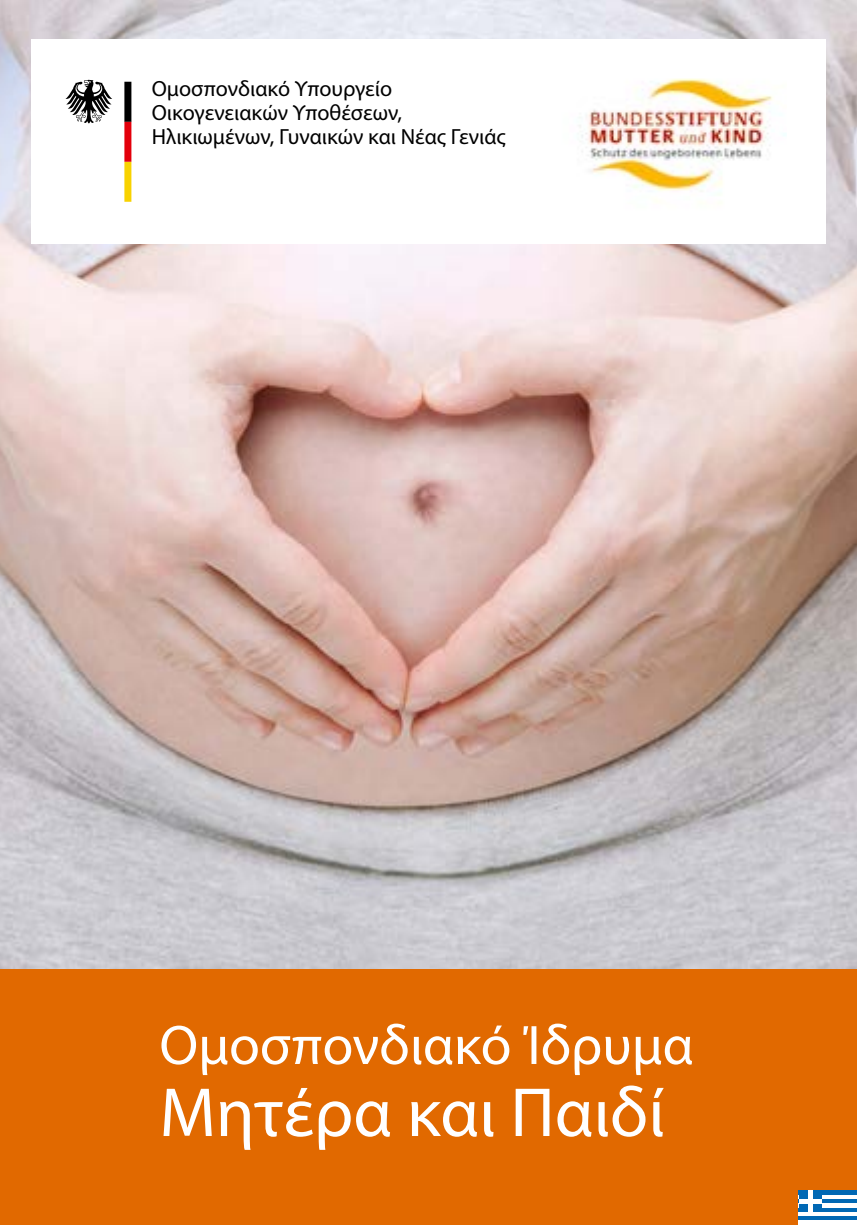
<style>
.page{position:relative;width:857px;height:1225px;background:#fff}
.page>*{position:absolute;margin:0;border:0;box-sizing:border-box;transform-origin:0 0}
.t1{font:70px "Myriad Pro";color:#fff}
.t2{font:56px "Myriad Pro";color:#fff}
.t3{font:22px/24px "Myriad Pro";color:#000}
</style>
<div class="page">
<img style="left:0;top:0;width:856px;height:969px">
<div style="left:0;top:969px;width:856px;height:256px;background:#e16900"></div>
<div style="left:31px;top:40px;width:794px;height:204px;background:#fff"></div>
<div style="left:798px;top:1190px;width:58px;height:5px;background:#0068b4"></div>
<hr style="left:798px;top:1195px;width:58px;height:4px;background:#fff">
<hr style="left:798px;top:1199px;width:58px;height:4px;background:#0068b4">
<div style="left:798px;top:1203px;width:58px;height:5px;background:#fff"></div>
<hr style="left:798px;top:1208px;width:58px;height:4px;background:#0068b4">
<hr style="left:798px;top:1212px;width:58px;height:4px;background:#fff">
<hr style="left:798px;top:1216px;width:58px;height:4px;background:#0068b4">
<div style="left:798px;top:1220px;width:58px;height:5px;background:#fff"></div>
<svg style="left:799px;top:1190px;width:21px;height:22px"></svg>
<hr style="left:798px;top:1199px;width:22px;height:4px;background:#fff">
<svg style="left:807px;top:1190px;width:4px;height:22px"></svg>
<img style="left:579px;top:78px;width:206px;height:124px">
<svg style="left:65px;top:80px;width:47px;height:43px"></svg>
<svg style="left:124px;top:82px;width:7px;height:120px"></svg>
<p class="t3" style="left:152px;top:77px;width:355px">Ομοσπονδιακό Υπουργείο<br>Οικογενειακών Υποθέσεων,<br>Ηλικιωμένων, Γυναικών και Νέας Γενιάς</p>
<h1 class="t2" style="left:159px;top:1010px;width:535px">Ομοσπονδιακό Ίδρυμα</h1>
<h1 class="t1" style="left:159px;top:1069px;width:506px">Μητέρα και Παιδί</h1>
</div>
